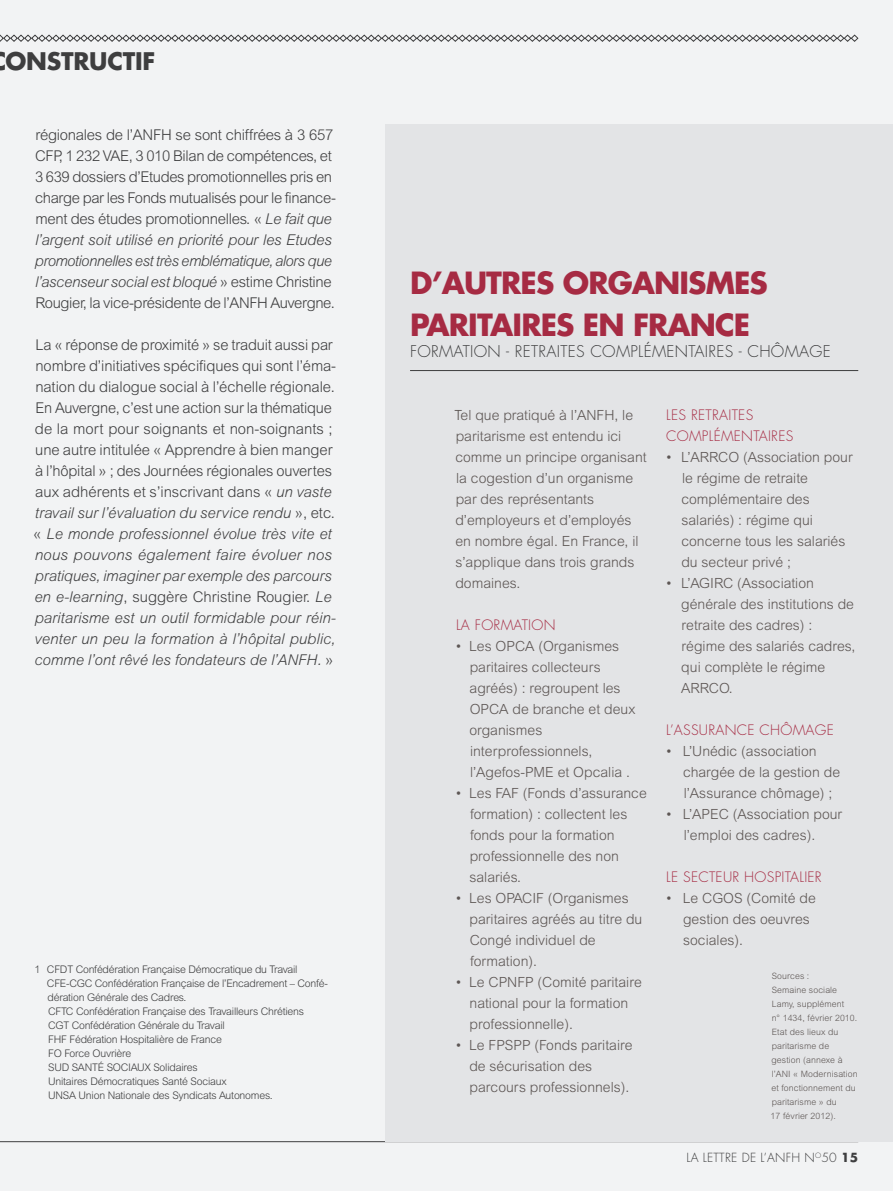
<style>
.page{position:relative;width:893px;height:1191px;background:#f2f3f4}
.page>*{position:absolute;margin:0;border:0;box-sizing:border-box;transform-origin:0 0}
.t1{font:700 29.75px/42px "Futura";letter-spacing:-.03em;color:#a62b43}
.t2{font:700 23.62px "Futura";letter-spacing:-.01em;color:#3e3e3f}
.t3{font:300 15.75px "Futura";letter-spacing:.02em;color:#3e3e3f}
.t4{font:300 14.88px/21px "Arial MT Std";letter-spacing:-.01em;color:#3e3e3f}
.t5{font:300 14px/21px "Arial MT Std";color:#5d5654}
.t6{font:300 14px/21px "Futura";letter-spacing:.02em;color:#a62b43}
.t7{font:300 12.25px "Futura";letter-spacing:.02em;color:#3e3e3f}
.t8{font:300 10.5px/14px "Arial MT Std";letter-spacing:-.02em;color:#3e3e3f}
.t9{font:300 8.75px/14px "Arial MT Std";letter-spacing:.01em;color:#5d5654}
.s1{font-style:italic}
.s2{font-weight:700}
</style>
<div class="page">
<hr style="left:0;top:1141px;width:858px;height:1px;background:#3e3e3f">
<svg style="left:0;top:34px;width:859px;height:8px"></svg>
<div style="left:385px;top:124px;width:508px;height:1017px;background:#e3e4e6"></div>
<hr style="left:410px;top:370px;width:448px;height:1px;background:#3e3e3f">
<h2 class="t2" style="left:5px;top:45px;width:151px">ONSTRUCTIF</h2>
<p class="t4" style="left:35px;top:124px;width:303px">régionales de l’ANFH se sont chiffrées à 3 657<br>CFP, 1 232 VAE, 3 010 Bilan de compétences, et 3 639 dossiers d’Etudes promotionnelles pris en charge par les Fonds mutualisés pour le finance&shy;ment des études promotionnelles. « <span class="s1">Le fait que l’argent soit utilisé en priorité pour les Etudes promotionnelles est très emblématique, alors que l’ascenseur social est bloqué</span> » estime Christine Rougier, la vice-présidente de l’ANFH Auvergne.</p>
<p class="t4" style="left:33px;top:334px;width:304px">La « réponse de proximité » se traduit aussi par nombre d’initiatives spécifiques qui sont l’éma&shy;nation du dialogue social à l’échelle régionale.<br>En Auvergne, c’est une action sur la thématique de la mort pour soignants et non-soignants ; une autre intitulée « Apprendre à bien manger à l’hôpital » ; des Journées régionales ouvertes aux adhérents et s’inscrivant dans « <span class="s1">un vaste travail sur l’évaluation du service rendu</span> », etc. « <span class="s1">Le monde professionnel évolue très vite et nous pouvons également faire évoluer nos pratiques, imaginer par exemple des parcours en e-learning</span>, suggère Christine Rougier. <span class="s1">Le paritarisme est un outil formidable pour réin&shy;venter un peu la formation à l’hôpital public, comme l’ont rêvé les fondateurs de l’ANFH.</span> »</p>
<p class="t8" style="left:47px;top:962px;width:283px;text-indent:-13px">1 CFDT Confédération Française Démocratique du Travail CFE-CGC Confédération Française de l’Encadrement – Confé&shy;dération Générale des Cadres.<br>CFTC Confédération Française des Travailleurs Chrétiens<br>CGT Confédération Générale du Travail<br>FHF Fédération Hospitalière de France<br>FO Force Ouvrière<br>SUD SANTÉ SOCIAUX Solidaires<br>Unitaires Démocratiques Santé Sociaux<br>UNSA Union Nationale des Syndicats Autonomes.</p>
<h1 class="t1" style="left:410px;top:261px;width:359px">D’AUTRES ORGANISMES<br>PARITAIRES EN FRANCE</h1>
<p class="t3" style="left:410px;top:341px;width:422px">FORMATION - RETRAITES COMPLÉMENTAIRES - CHÔMAGE</p>
<p class="t5" style="left:454px;top:404px;width:194px">Tel que pratiqué à l’ANFH, le paritarisme est entendu ici comme un principe organisant la cogestion d’un organisme par des représentants d’employeurs et d’employés en nombre égal. En France, il s’applique dans trois grands domaines.</p>
<p class="t6" style="left:456px;top:615px;width:101px">LA FORMATION</p>
<p class="t5" style="left:469px;top:635px;width:167px;text-indent:-14px">• Les OPCA (Organismes paritaires collecteurs agréés) : regroupent les<br>OPCA de branche et deux organismes interprofessionnels, l’Agefos-PME et Opcalia .</p>
<p class="t5" style="left:469px;top:782px;width:179px;text-indent:-14px">• Les FAF (Fonds d’assurance formation) : collectent les fonds pour la formation professionnelle des non salariés.</p>
<p class="t5" style="left:470px;top:887px;width:174px;text-indent:-14px">• Les OPACIF (Organismes paritaires agréés au titre du<br>Congé individuel de formation).</p>
<p class="t5" style="left:470px;top:971px;width:174px;text-indent:-14px">• Le CPNFP (Comité paritaire national pour la formation professionnelle).</p>
<p class="t5" style="left:469px;top:1034px;width:165px;text-indent:-14px">• Le FPSPP (Fonds paritaire de sécurisation des parcours professionnels).</p>
<p class="t6" style="left:666px;top:405px;width:129px">LES RETRAITES<br>COMPLÉMENTAIRES</p>
<p class="t5" style="left:681px;top:446px;width:173px;text-indent:-16px">• L’ARRCO (Association pour le régime de retraite complémentaire des salariés) : régime qui concerne tous les salariés du secteur privé ;</p>
<p class="t5" style="left:681px;top:572px;width:176px;text-indent:-16px">• L’AGIRC (Association générale des institutions de retraite des cadres) : régime des salariés cadres, qui complète le régime<br>ARRCO.</p>
<p class="t6" style="left:666px;top:720px;width:169px">L’ASSURANCE CHÔMAGE</p>
<p class="t5" style="left:683px;top:740px;width:159px;text-indent:-18px">• L’Unédic (association chargée de la gestion de l’Assurance chômage) ;</p>
<p class="t5" style="left:684px;top:803px;width:160px;text-indent:-18px">• L’APEC (Association pour l’emploi des cadres).</p>
<p class="t6" style="left:666px;top:867px;width:157px">LE SECTEUR HOSPITALIER</p>
<p class="t5" style="left:683px;top:887px;width:134px;text-indent:-18px">• Le CGOS (Comité de gestion des oeuvres sociales).</p>
<p class="t9" style="left:771px;top:968px;width:88px">Sources :<br>Semaine sociale<br>Lamy, supplément<br>n° 1434, février 2010.<br>Etat des lieux du paritarisme de gestion (annexe à l’ANI « Modernisation et fonctionnement du paritarisme » du<br>17 février 2012).</p>
<p class="t7" style="left:686px;top:1150px;width:173px">LA LETTRE DE L’ANFH N<sup>O</sup>50 <span class="s2">15</span></p>
</div>
